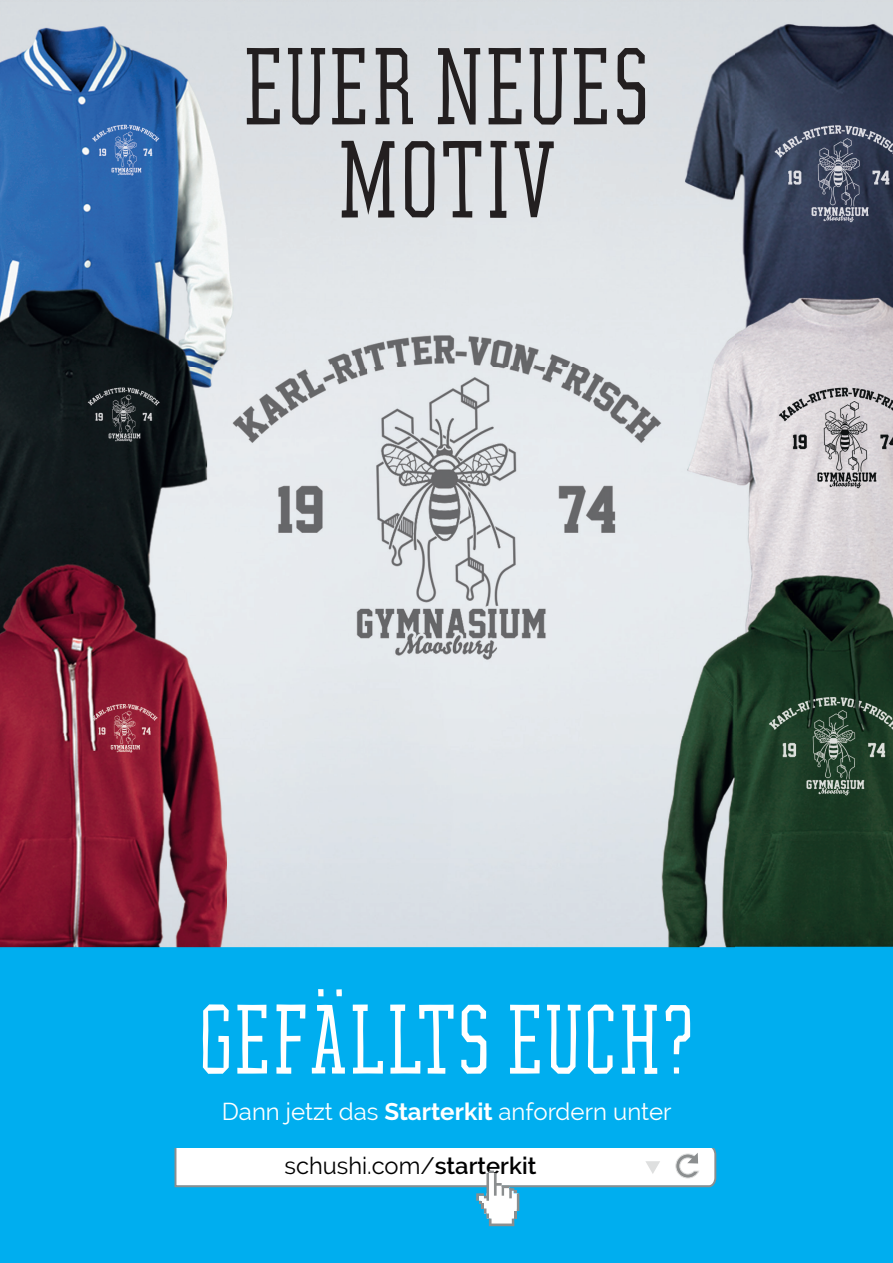
<style>
.page{position:relative;width:893px;height:1263px;background:#fff}
.page>*{position:absolute;margin:0;border:0;box-sizing:border-box;transform-origin:0 0}
.t1{font:200 105px/93px "Graphium";color:#231f20;text-align:center}
.t2{font:200 94.65px "Graphium";color:#fff}
.t3{font:24px "Raleway";color:#fff}
.t4{font:23.7px "Raleway";color:#000001}
.s1{font-weight:700}
.s2{font-weight:600}
</style>
<div class="page">
<img style="left:0;top:0;width:893px;height:1263px">
<svg style="left:174px;top:1148px;width:543px;height:78px"></svg>
<h1 class="t1" style="left:243px;top:37px;width:409px">EUER NEUES<br>MOTIV</h1>
<h2 class="t2" style="left:198px;top:970px;width:498px">GEFÄLLTS EUCH?</h2>
<p class="t3" style="left:222px;top:1097px;width:451px">Dann jetzt das <span class="s1">Starterkit</span> anfordern unter</p>
<p class="t4" style="left:285px;top:1152px;width:253px">schushi.com/<span class="s2">starterkit</span></p>
</div>
